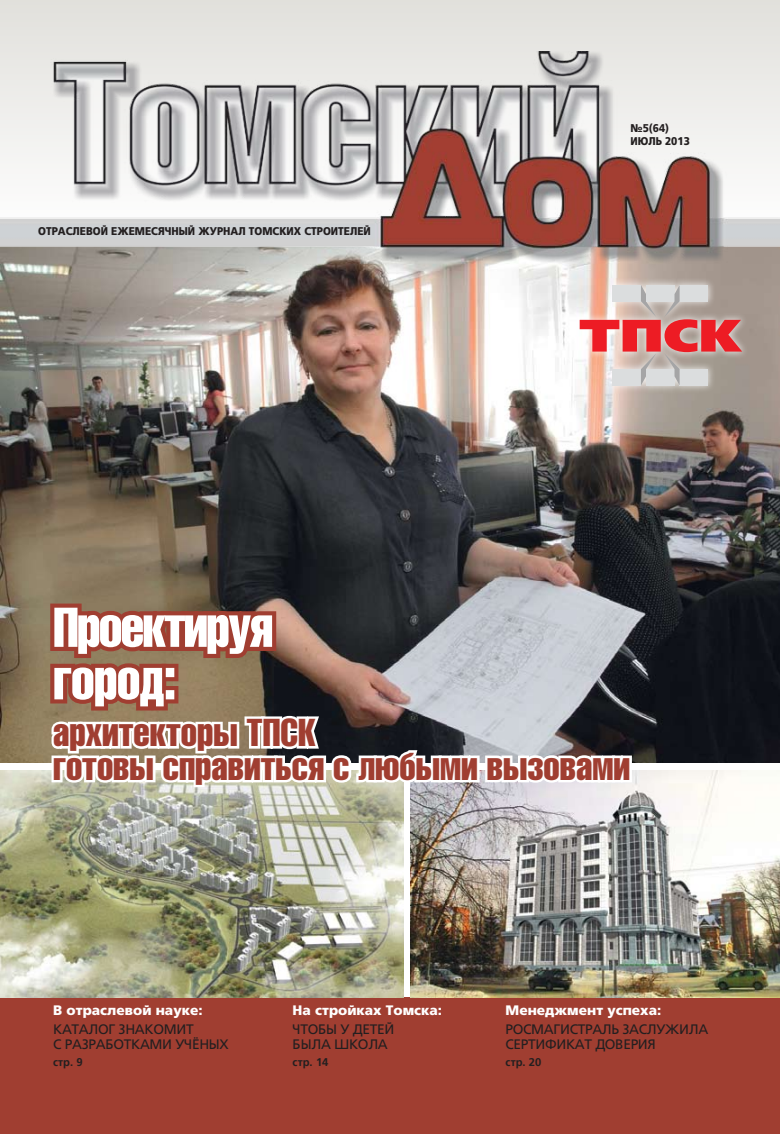
<style>
.page{position:relative;width:780px;height:1134px;background:#fff}
.page>*{position:absolute;margin:0;border:0;box-sizing:border-box;transform-origin:0 0}
.t1{font:55px/52.5px "Helios Compressed";color:#fff}
.t2{font:38.12px/33.8px "Helios Compressed";color:#a03e31}
.t3{font:13.75px/15px "Plesetsk";letter-spacing:-.025em;color:#231f20}
.t4{font:900 13.75px "Plesetsk";color:#fff}
.t5{font:900 11.25px/12.5px "Plesetsk";color:#231f20;scale:.9 1}
.t6{font:700 11.25px "Plesetsk";color:#231f20}
</style>
<div class="page">
<div style="left:0;top:0;width:780px;height:997px;background:#e4e4e0"></div>
<img style="left:0;top:262px;width:780px;height:501px">
<div style="left:0;top:997px;width:780px;height:137px;background:#a03e31"></div>
<img style="left:0;top:52px;width:780px;height:210px">
<img style="left:0;top:771px;width:403px;height:226px">
<img style="left:410px;top:771px;width:370px;height:226px">
<div style="left:570px;top:276px;width:195px;height:133px;background:#fff;opacity:.75"></div>
<svg style="left:579px;top:285px;width:163px;height:100px;background:#d4a09c"></svg>
<img style="left:46px;top:569px;width:588px;height:257px">
<p class="t5" style="left:38px;top:225px;width:371px">отраслевой ежем есячный журнал томских строителей</p>
<p class="t5" style="left:630px;top:122px;width:67px">№5(64)<br>ИЮЛЬ 2013</p>
<h1 class="t1" style="left:53px;top:599px;width:222px">Проектируя город:</h1>
<h2 class="t2" style="left:53px;top:715px;width:578px">архитекторы ТПСК<br>готовы справиться с любыми вызовами</h2>
<p class="t4" style="left:53px;top:1002px;width:151px">В отраслевой науке:</p>
<p class="t3" style="left:53px;top:1021px;width:177px">каталог знакомит<br>с разработками учёных</p>
<p class="t6" style="left:53px;top:1056px;width:31px">стр. 9</p>
<p class="t4" style="left:292px;top:1002px;width:151px">На стройках Томска:</p>
<p class="t3" style="left:292px;top:1021px;width:103px">чтобы у детей была школа</p>
<p class="t6" style="left:292px;top:1056px;width:37px">стр. 14</p>
<p class="t4" style="left:505px;top:1002px;width:157px">Менеджмент успеха:</p>
<p class="t3" style="left:505px;top:1021px;width:204px">росмагистраль заслужила сертификат доверия</p>
<p class="t6" style="left:505px;top:1056px;width:37px">стр. 20</p>
</div>
